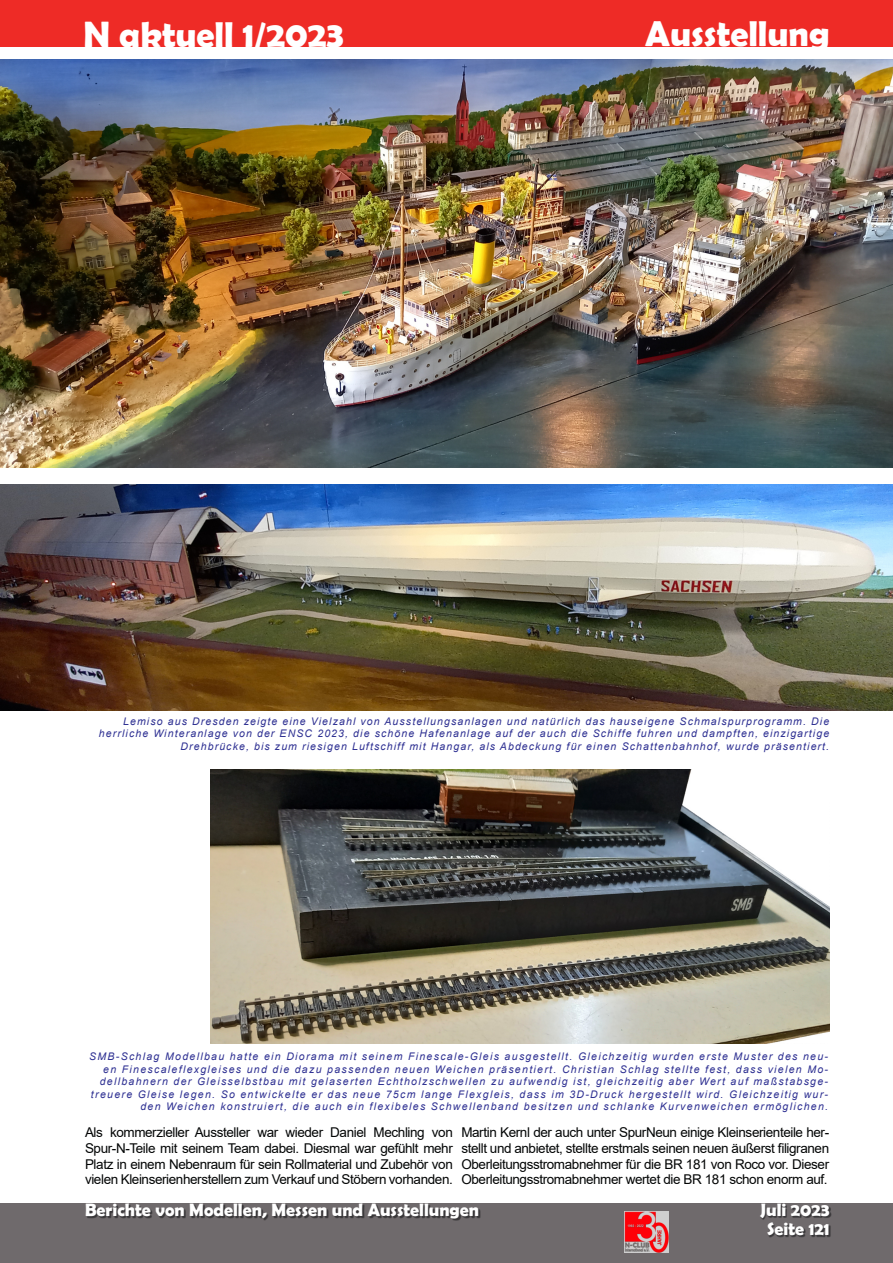
<style>
.page{position:relative;width:893px;height:1263px;background:#fff}
.page>*{position:absolute;margin:0;border:0;box-sizing:border-box;transform-origin:0 0}
.t1{font:700 36px "Berlin Sans FB Demi";color:#fff}
.t2{font:700 18px/18.8px "Berlin Sans FB Demi";color:#fff;text-align:center}
.t3{font:13.5px/15.8px "Arial";letter-spacing:-.03em;color:#030505;text-align:justify}
.t4{font:italic 10.5px/12.5px "Arial";letter-spacing:.125em;color:#2e3092;text-align:right}
.t5{font:italic 10.5px/12.5px "Arial";letter-spacing:.105em;color:#2e3092;text-align:right}
</style>
<div class="page">
<div style="left:0;top:0;width:893px;height:47px;background:#ee2b26"></div>
<div style="left:0;top:1203px;width:893px;height:60px;background:#6f6a6c"></div>
<img style="left:761px;top:1204px;width:71px;height:33px">
<img style="left:87px;top:1204px;width:394px;height:17px">
<img style="left:625px;top:1212px;width:43px;height:40px">
<img style="left:0;top:60px;width:893px;height:407px">
<img style="left:0;top:485px;width:893px;height:225px">
<img style="left:211px;top:769px;width:618px;height:274px">
<h1 class="t1" style="left:83px;top:14px;width:262px">N aktuell 1/2023</h1>
<h1 class="t1" style="left:645px;top:13px;width:186px">Ausstellung</h1>
<p class="t5" style="left:99px;top:716px;width:732px">Lemiso aus Dresden zeigte eine Vielzahl von Ausstellungsanlagen und natürlich das hauseigene Schmalspurprogramm. Die herrliche Winteranlage von der ENSC 2023, die schöne Hafenanlage auf der auch die Schiffe fuhren und dampften, einzigartige<br>Drehbrücke, bis zum riesigen Luftschiff mit Hangar, als Abdeckung für einen Schattenbahnhof, wurde präsentiert.</p>
<p class="t4" style="left:89px;top:1051px;width:740px">SMB-Schlag Modellbau hatte ein Diorama mit seinem Finescale-Gleis ausgestellt. Gleichzeitig wurden erste Muster des neu&shy;en Finescaleflexgleises und die dazu passenden neuen Weichen präsentiert. Christian Schlag stellte fest, dass vielen Mo&shy;dellbahnern der Gleisselbstbau mit gelaserten Echtholzschwellen zu aufwendig ist, gleichzeitig aber Wert auf maßstabsge&shy;treuere Gleise legen. So entwickelte er das neue 75cm lange Flexgleis, dass im 3D-Druck hergestellt wird. Gleichzeitig wur&shy;den Weichen konstruiert, die auch ein flexibeles Schwellenband besitzen und schlanke Kurvenweichen ermöglichen.</p>
<p class="t3" style="left:85px;top:1126px;width:369px">Als kommerzieller Aussteller war wieder Daniel Mechling von Spur-N-Teile mit seinem Team dabei. Diesmal war gefühlt mehr Platz in einem Nebenraum für sein Rollmaterial und Zubehör von vielen Kleinserienherstellern zum Verkauf und Stöbern vorhanden.</p>
<p class="t3" style="left:461px;top:1126px;width:369px">Martin Kernl der auch unter SpurNeun einige Kleinserienteile her&shy;stellt und anbietet, stellte erstmals seinen neuen äußerst filigranen Oberleitungsstromabnehmer für die BR 181 von Roco vor. Dieser Oberleitungsstromabnehmer wertet die BR 181 schon enorm auf.</p>
<h2 class="t2" style="left:85px;top:1200px;width:396px">Berichte von Modellen, Messen und Ausstellungen</h2>
<h2 class="t2" style="left:760px;top:1200px;width:71px">Juli 2023<br>Seite 121</h2>
</div>
